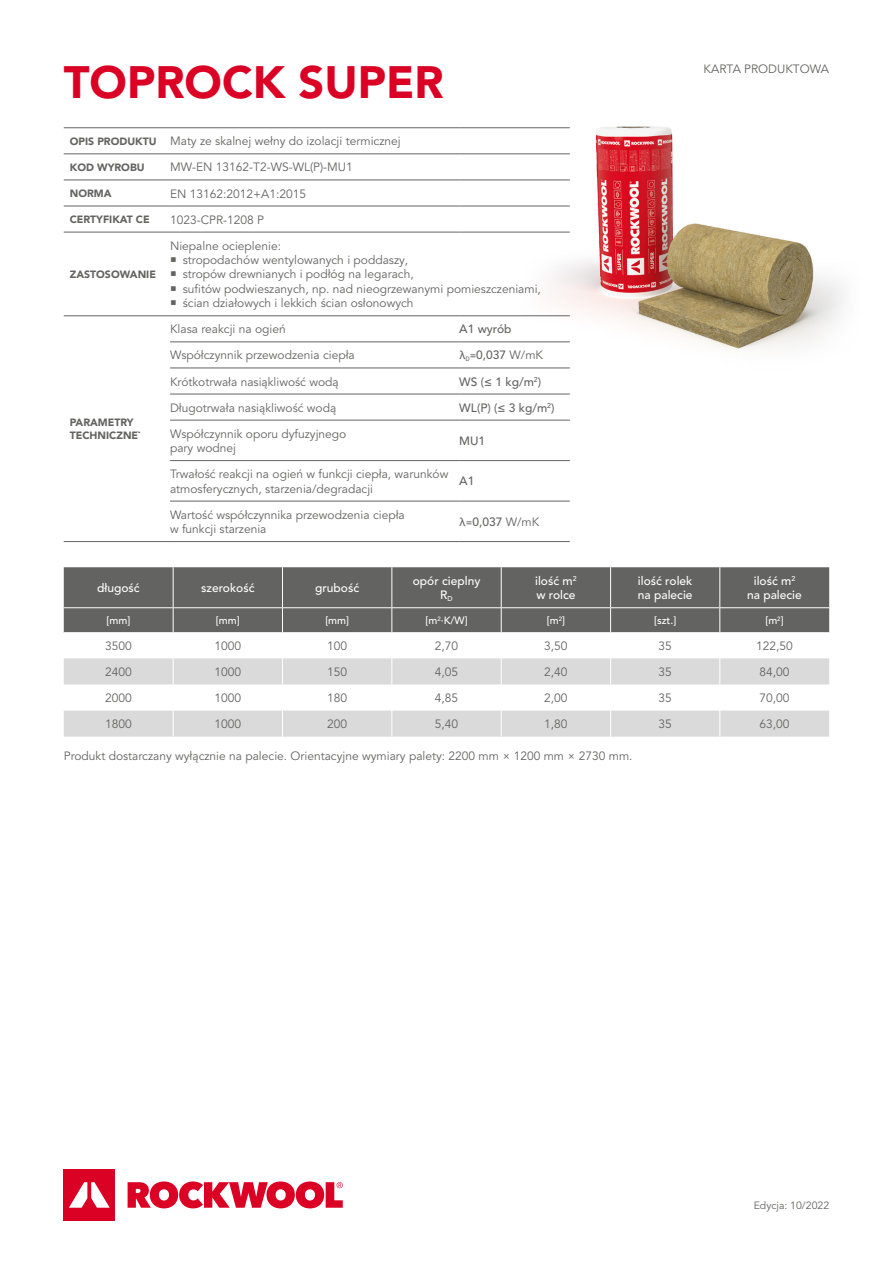
<style>
.page{position:relative;width:893px;height:1263px;background:#fff}
.page>*{position:absolute;margin:0;border:0;box-sizing:border-box;transform-origin:0 0}
.t1{font:900 45px "Avenir LT Pro";color:#db0124}
.t2{font:12px/14.4px "Avenir LT Pro";color:#636362}
.t3{font:500 12px/14.4px "Avenir LT Pro";color:#fff;text-align:center}
.t4{font:500 12px "Avenir LT Pro";color:#636362}
.t5{font:900 10.5px/12.6px "Avenir LT Pro";color:#636362}
.t6{font:500 10.5px "Avenir LT Pro";color:#fff}
.t7{font:10.5px "Avenir LT Pro";color:#636362}
.s1{font-weight:900;font-size:10.5px}
.s2{font-family:"Consolas";font-weight:400}
.s3{font-weight:400}
</style>
<div class="page">
<div style="left:64px;top:1169px;width:51px;height:51px;background:#db0124"></div>
<svg style="left:128px;top:1181px;width:215px;height:27px"></svg>
<svg style="left:69px;top:1182px;width:41px;height:26px"></svg>
<img style="left:492px;top:126px;width:352px;height:242px">
<hr style="left:64px;top:127px;width:106px;height:1px;background:#636362">
<hr style="left:170px;top:127px;width:289px;height:1px;background:#636362">
<hr style="left:459px;top:127px;width:111px;height:1px;background:#636362">
<hr style="left:64px;top:154px;width:106px;height:1px;background:#636362">
<hr style="left:170px;top:154px;width:289px;height:1px;background:#636362">
<hr style="left:459px;top:154px;width:111px;height:1px;background:#636362">
<hr style="left:64px;top:180px;width:106px;height:1px;background:#636362">
<hr style="left:170px;top:180px;width:289px;height:1px;background:#636362">
<hr style="left:459px;top:180px;width:111px;height:1px;background:#636362">
<hr style="left:64px;top:206px;width:106px;height:1px;background:#636362">
<hr style="left:170px;top:206px;width:289px;height:1px;background:#636362">
<hr style="left:459px;top:206px;width:111px;height:1px;background:#636362">
<hr style="left:64px;top:232px;width:106px;height:1px;background:#636362">
<hr style="left:170px;top:232px;width:289px;height:1px;background:#636362">
<hr style="left:459px;top:232px;width:111px;height:1px;background:#636362">
<hr style="left:64px;top:315px;width:106px;height:1px;background:#636362">
<hr style="left:170px;top:315px;width:289px;height:1px;background:#636362">
<hr style="left:459px;top:315px;width:111px;height:1px;background:#636362">
<hr style="left:170px;top:342px;width:289px;height:1px;background:#636362">
<hr style="left:459px;top:342px;width:111px;height:1px;background:#636362">
<hr style="left:170px;top:368px;width:289px;height:1px;background:#636362">
<hr style="left:459px;top:368px;width:111px;height:1px;background:#636362">
<hr style="left:170px;top:394px;width:289px;height:1px;background:#636362">
<hr style="left:459px;top:394px;width:111px;height:1px;background:#636362">
<hr style="left:170px;top:420px;width:289px;height:1px;background:#636362">
<hr style="left:459px;top:420px;width:111px;height:1px;background:#636362">
<hr style="left:170px;top:460px;width:289px;height:1px;background:#636362">
<hr style="left:459px;top:460px;width:111px;height:1px;background:#636362">
<hr style="left:170px;top:501px;width:289px;height:1px;background:#636362">
<hr style="left:459px;top:501px;width:111px;height:1px;background:#636362">
<hr style="left:64px;top:541px;width:106px;height:1px;background:#636362">
<hr style="left:170px;top:541px;width:289px;height:1px;background:#636362">
<hr style="left:459px;top:541px;width:111px;height:1px;background:#636362">
<div style="left:64px;top:567px;width:765px;height:65px;background:#636362"></div>
<svg style="left:64px;top:658px;width:765px;height:79px;fill:#dadada"></svg>
<hr style="left:173px;top:567px;width:1px;height:40px;background:#fff">
<hr style="left:282px;top:567px;width:1px;height:40px;background:#fff">
<hr style="left:391px;top:567px;width:1px;height:40px;background:#fff">
<hr style="left:501px;top:567px;width:1px;height:40px;background:#fff">
<hr style="left:610px;top:567px;width:1px;height:40px;background:#fff">
<hr style="left:719px;top:567px;width:1px;height:40px;background:#fff">
<hr style="left:64px;top:607px;width:109px;height:1px;background:#fff">
<hr style="left:173px;top:607px;width:109px;height:1px;background:#fff">
<hr style="left:282px;top:607px;width:110px;height:1px;background:#fff">
<hr style="left:392px;top:607px;width:109px;height:1px;background:#fff">
<hr style="left:501px;top:607px;width:110px;height:1px;background:#fff">
<hr style="left:611px;top:607px;width:109px;height:1px;background:#fff">
<hr style="left:720px;top:607px;width:109px;height:1px;background:#fff">
<svg style="left:173px;top:608px;width:1px;height:129px"></svg>
<svg style="left:282px;top:608px;width:1px;height:129px"></svg>
<svg style="left:391px;top:608px;width:1px;height:129px"></svg>
<svg style="left:501px;top:608px;width:1px;height:129px"></svg>
<svg style="left:610px;top:608px;width:1px;height:129px"></svg>
<svg style="left:719px;top:608px;width:1px;height:129px"></svg>
<hr style="left:173px;top:632px;width:109px;height:1px;background:#fff">
<hr style="left:282px;top:632px;width:110px;height:1px;background:#fff">
<hr style="left:501px;top:632px;width:110px;height:1px;background:#fff">
<hr style="left:611px;top:632px;width:109px;height:1px;background:#fff">
<h1 class="t1" style="left:64px;top:55px;width:381px">TOPROCK SUPER</h1>
<p class="t2" style="left:70px;top:134px;width:332px"><span class="s1">OPIS PRODUKTU</span> Maty ze skalnej wełny do izolacji termicznej</p>
<p class="t5" style="left:70px;top:161px;width:76px">KOD WYROBU</p>
<p class="t2" style="left:170px;top:160px;width:184px">MW-EN 13162-T2-WS-WL(P)-MU1</p>
<p class="t5" style="left:70px;top:187px;width:43px">NORMA</p>
<p class="t2" style="left:170px;top:186px;width:138px">EN 13162:2012+A1:2015</p>
<p class="t5" style="left:70px;top:213px;width:81px">CERTYFIKAT CE</p>
<p class="t2" style="left:170px;top:212px;width:96px">1023-CPR-1208 P</p>
<p class="t5" style="left:70px;top:268px;width:88px">ZASTOSOWANIE</p>
<p class="t5" style="left:70px;top:416px;width:73px">PARAMETRY<br>TECHNICZNE`</p>
<p class="t2" style="left:183px;top:239px;width:360px;text-indent:-13px">Niepalne ocieplenie:<br>stropodachów wentylowanych i poddaszy,<br>stropów drewnianych i podłóg na legarach,<br>sufitów podwieszanych, np. nad nieogrzewanymi pomieszczeniami, ścian działowych i lekkich ścian osłonowych</p>
<p class="t2" style="left:170px;top:322px;width:117px">Klasa reakcji na ogień</p>
<p class="t4" style="left:459px;top:322px;width:54px">A1 wyrób</p>
<p class="t2" style="left:170px;top:348px;width:186px">Współczynnik przewodzenia ciepła</p>
<p class="t4" style="left:459px;top:348px;width:85px"><span class="s2">λ</span><sub>D</sub><span class="s2">=</span>0,037 <span class="s3">W/mK</span></p>
<p class="t2" style="left:170px;top:374px;width:170px">Krótkotrwała nasiąkliwość wodą</p>
<p class="t4" style="left:459px;top:374px;width:83px">WS (≤ 1 kg/m<sup>2</sup>)</p>
<p class="t2" style="left:170px;top:400px;width:168px">Długotrwała nasiąkliwość wodą</p>
<p class="t4" style="left:459px;top:400px;width:97px">WL(P) (≤ 3 kg/m<sup>2</sup>)</p>
<p class="t2" style="left:170px;top:427px;width:178px">Współczynnik oporu dyfuzyjnego pary wodnej</p>
<p class="t4" style="left:459px;top:434px;width:27px">MU1</p>
<p class="t2" style="left:170px;top:467px;width:280px">Trwałość reakcji na ogień w funkcji ciepła, warunków atmosferycznych, starzenia/degradacji</p>
<p class="t4" style="left:459px;top:474px;width:17px">A1</p>
<p class="t2" style="left:170px;top:507px;width:236px">Wartość współczynnika przewodzenia ciepła w funkcji starzenia</p>
<p class="t4" style="left:459px;top:515px;width:82px"><span class="s2">λ=</span>0,037 <span class="s3">W/mK</span></p>
<p class="t2" style="left:704px;top:62px;width:127px">KARTA PRODUKTOWA</p>
<p class="t3" style="left:97px;top:581px;width:44px">długość</p>
<p class="t3" style="left:201px;top:581px;width:55px">szerokość</p>
<p class="t3" style="left:315px;top:581px;width:46px">grubość</p>
<p class="t3" style="left:413px;top:574px;width:69px">opór cieplny<br>R<sub>D</sub></p>
<p class="t3" style="left:535px;top:574px;width:43px;text-align:left">ilość m<sup>2 </sup>w rolce</p>
<p class="t3" style="left:638px;top:574px;width:56px;text-align:left">ilość rolek na palecie</p>
<p class="t3" style="left:747px;top:574px;width:56px">ilość m<sup>2 </sup>na palecie</p>
<p class="t6" style="left:107px;top:614px;width:25px">[mm]</p>
<p class="t6" style="left:216px;top:614px;width:25px">[mm]</p>
<p class="t6" style="left:325px;top:614px;width:25px">[mm]</p>
<p class="t6" style="left:425px;top:614px;width:44px">[m<sup>2</sup>·K/W]</p>
<p class="t6" style="left:547px;top:614px;width:20px">[m<sup>2</sup>]</p>
<p class="t6" style="left:654px;top:614px;width:24px">[szt.]</p>
<p class="t6" style="left:765px;top:614px;width:20px">[m<sup>2</sup>]</p>
<p class="t2" style="left:105px;top:639px;width:28px">3500</p>
<p class="t2" style="left:214px;top:639px;width:28px">1000</p>
<p class="t2" style="left:327px;top:639px;width:22px">100</p>
<p class="t2" style="left:435px;top:639px;width:25px">2,70</p>
<p class="t2" style="left:544px;top:639px;width:25px">3,50</p>
<p class="t2" style="left:659px;top:639px;width:15px">35</p>
<p class="t2" style="left:756px;top:639px;width:38px">122,50</p>
<p class="t2" style="left:105px;top:665px;width:28px">2400</p>
<p class="t2" style="left:214px;top:665px;width:28px">1000</p>
<p class="t2" style="left:327px;top:665px;width:22px">150</p>
<p class="t2" style="left:435px;top:665px;width:25px">4,05</p>
<p class="t2" style="left:544px;top:665px;width:25px">2,40</p>
<p class="t2" style="left:659px;top:665px;width:15px">35</p>
<p class="t2" style="left:759px;top:665px;width:32px">84,00</p>
<p class="t2" style="left:105px;top:691px;width:28px">2000</p>
<p class="t2" style="left:214px;top:691px;width:28px">1000</p>
<p class="t2" style="left:327px;top:691px;width:22px">180</p>
<p class="t2" style="left:435px;top:691px;width:25px">4,85</p>
<p class="t2" style="left:544px;top:691px;width:25px">2,00</p>
<p class="t2" style="left:659px;top:691px;width:15px">35</p>
<p class="t2" style="left:759px;top:691px;width:32px">70,00</p>
<p class="t2" style="left:105px;top:717px;width:28px">1800</p>
<p class="t2" style="left:215px;top:717px;width:28px">1000</p>
<p class="t2" style="left:327px;top:717px;width:22px">200</p>
<p class="t2" style="left:435px;top:717px;width:25px">5,40</p>
<p class="t2" style="left:544px;top:717px;width:25px">1,80</p>
<p class="t2" style="left:659px;top:717px;width:15px">35</p>
<p class="t2" style="left:759px;top:717px;width:32px">63,00</p>
<p class="t2" style="left:64px;top:748px;width:570px">Produkt dostarczany wyłącznie na palecie. Orientacyjne wymiary palety: 2200 mm × 1200 mm × 2730 mm.</p>
<p class="t7" style="left:754px;top:1199px;width:77px">Edycja: 10/2022</p>
</div>
